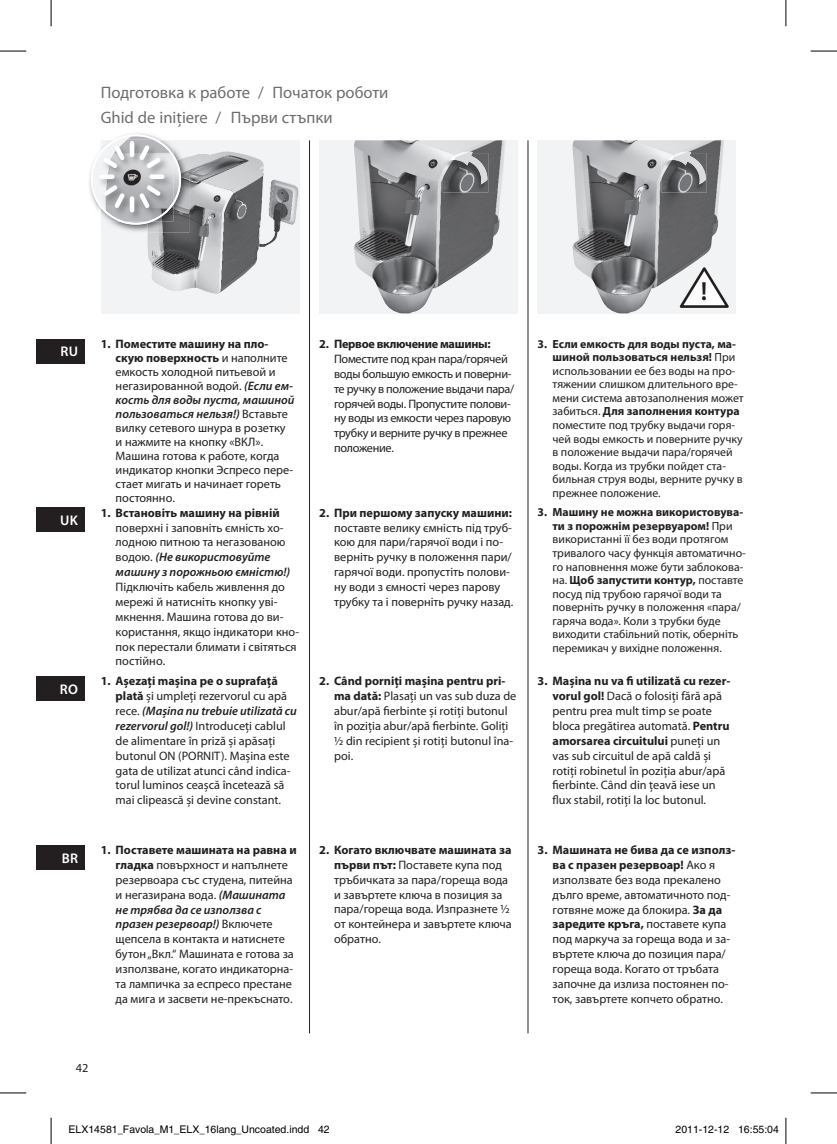
<style>
.page{position:relative;width:837px;height:1144px;background:#fff}
.page>*{position:absolute;margin:0;border:0;box-sizing:border-box;transform-origin:0 0}
.t1{font:600 26.25px "Myriad Pro";color:#231f20}
.t2{font:16.62px "Myriad Pro";color:#6c6d70}
.t3{font:600 14px "Myriad Pro";letter-spacing:.02em;color:#fff}
.t4{font:12.25px/14.9px "Myriad Pro";color:#231f20}
.t5{font:12.25px/14.9px "Myriad Pro";letter-spacing:-.025em;color:#231f20}
.t6{font:700 12.25px "Myriad Pro";color:#231f20}
.t7{font:700 12.25px "Myriad Pro";letter-spacing:-.025em;color:#231f20}
.t8{font:11.9px/13.5px "Myriad Pro";color:#231f20}
.t9{font:10.5px "Helvetica";color:#000}
.s1{font-weight:700}
.s2{font-weight:600;font-style:italic}
</style>
<div class="page">
<div style="left:101px;top:140px;width:198px;height:174px;background:#f2f3f4"></div>
<img style="left:147px;top:151px;width:152px;height:143px">
<div style="left:319px;top:140px;width:198px;height:174px;background:#f2f3f4"></div>
<img style="left:354px;top:140px;width:151px;height:173px">
<img style="left:442px;top:153px;width:46px;height:40px">
<img style="left:449px;top:152px;width:39px;height:32px">
<img style="left:89px;top:133px;width:56px;height:62px">
<img style="left:114px;top:151px;width:75px;height:81px">
<img style="left:147px;top:157px;width:42px;height:76px">
<svg style="left:91px;top:134px;width:90px;height:91px"></svg>
<hr style="left:309px;top:140px;width:1px;height:893px;background:#231f20">
<hr style="left:527px;top:140px;width:1px;height:893px;background:#231f20">
<div style="left:537px;top:140px;width:199px;height:174px;background:#f2f3f4"></div>
<img style="left:572px;top:140px;width:152px;height:173px">
<svg style="left:677px;top:263px;width:52px;height:47px"></svg>
<img style="left:661px;top:153px;width:45px;height:40px">
<img style="left:667px;top:152px;width:39px;height:32px">
<div style="left:36px;top:339px;width:49px;height:25px;background:#231f20"></div>
<div style="left:36px;top:507px;width:49px;height:25px;background:#231f20"></div>
<div style="left:36px;top:845px;width:49px;height:25px;background:#231f20"></div>
<div style="left:36px;top:676px;width:49px;height:25px;background:#231f20"></div>
<svg style="left:0;top:51px;width:26px;height:1px"></svg>
<svg style="left:810px;top:51px;width:26px;height:1px"></svg>
<svg style="left:0;top:1092px;width:26px;height:1px"></svg>
<svg style="left:810px;top:1092px;width:26px;height:1px"></svg>
<svg style="left:51px;top:0;width:1px;height:26px"></svg>
<svg style="left:51px;top:1118px;width:1px;height:26px"></svg>
<svg style="left:785px;top:0;width:1px;height:26px"></svg>
<svg style="left:785px;top:1118px;width:1px;height:26px"></svg>
<h2 class="t2" style="left:101px;top:82px;width:289px">Подготовка к работе / Початок роботи</h2>
<h2 class="t2" style="left:101px;top:107px;width:233px">Ghid de iniţiere / Първи стъпки</h2>
<p class="t3" style="left:60px;top:343px;width:19px">Ru</p>
<p class="t3" style="left:60px;top:511px;width:19px">uK</p>
<p class="t3" style="left:60px;top:680px;width:20px">RO</p>
<p class="t3" style="left:62px;top:849px;width:18px">bR</p>
<p class="t4" style="left:116px;top:337px;width:180px;line-height:14px;text-indent:-15px"><span class="s1">1. Поместите машину на пло&shy;скую поверхность</span> и наполните емкость холодной питьевой и негазированной водой. <span class="s2">(Если ем&shy;кость для воды пуста, машиной пользоваться нельзя!)</span> Вставьте вилку сетевого шнура в розетку и нажмите на кнопку «ВКЛ».<br>Машина готова к работе, когда индикатор кнопки Эспресо пере&shy;стает мигать и начинает гореть постоянно.</p>
<p class="t7" style="left:319px;top:336px;width:173px">2. Первое включение машины:</p>
<p class="t5" style="left:334px;top:351px;width:182px">Поместите под кран пара/горячей воды большую емкость и поверни&shy;те ручку в положение выдачи пара/ горячей воды. Пропустите полови&shy;ну воды из емкости через паровую трубку и верните ручку в прежнее положение.</p>
<p class="t6" style="left:101px;top:505px;width:180px">1. Встановіть машину на рівній</p>
<p class="t4" style="left:116px;top:520px;width:176px">поверхні і заповніть ємність хо&shy;лодною питною та негазованою водою. <span class="s2">(Не використовуйте машину з порожньою ємністю!)</span></p>
<p class="t4" style="left:116px;top:579px;width:185px">Підключіть кабель живлення до мережі й натисніть кнопку уві&shy;мкнення. Машина готова до ви&shy;користання, якщо індикатори кно&shy;пок перестали блимати і світяться постійно.</p>
<p class="t6" style="left:319px;top:504px;width:194px">2. При першому запуску машини:</p>
<p class="t4" style="left:334px;top:520px;width:181px">поставте велику ємність під труб&shy;кою для пари/гарячої води і по&shy;верніть ручку в положення пари/ гарячої води. пропустіть полови&shy;ну води з ємності через парову трубку та і поверніть ручку назад.</p>
<p class="t4" style="left:116px;top:674px;width:183px;text-indent:-15px"><span class="s1">1. Așezaţi mașina pe o suprafaţă plată</span> şi umpleţi rezervorul cu apă rece. <span class="s2">(Mașina nu trebuie utilizată cu rezervorul gol!)</span> Introduceţi cablul de alimentare în priză şi apăsaţi butonul ON (PORNIT). Maşina este gata de utilizat atunci când indica&shy;torul luminos ceaşcă încetează să mai clipească şi devine constant.</p>
<p class="t4" style="left:334px;top:674px;width:184px;text-indent:-15px"><span class="s1">2. Când porniţi mașina pentru pri&shy;ma dată:</span> Plasaţi un vas sub duza de abur/apă fierbinte şi rotiţi butonul în poziţia abur/apă fierbinte. Goliţi ½ din recipient şi rotiţi butonul îna&shy;poi.</p>
<p class="t4" style="left:116px;top:842px;width:182px;text-indent:-15px"><span class="s1">1. Поставете машината на равна и гладка</span> повърхност и напълнете резервоара със студена, питейна и негазирана вода. <span class="s2">(Машината не трябва да се използва с празен резервоар!)</span> Включете щепсела в контакта и натиснете бутон „Вкл.“ Машината е готова за използване, когато индикаторна&shy;та лампичка за еспресо престане да мига и засвети не-прекъснато.</p>
<p class="t4" style="left:334px;top:842px;width:179px;text-indent:-15px"><span class="s1">2. Когато включвате машината за първи път:</span> Поставете купа под тръбичката за пара/гореща вода и завъртете ключа в позиция за пара/гореща вода. Изпразнете ½ от контейнера и завъртете ключа обратно.</p>
<h1 class="t1" style="left:700px;top:275px;width:8px">!</h1>
<p class="t8" style="left:552px;top:337px;width:193px;text-indent:-15px"><span class="s1">3. Если емкость для воды пуста, ма&shy;шиной пользоваться нельзя!</span> При использовании ее без воды на про&shy;тяжении слишком длительного вре&shy;мени система автозаполнения может забиться. <span class="s1">Для заполнения контура </span>поместите под трубку выдачи горя&shy;чей воды емкость и поверните ручку в положение выдачи пара/горячей воды. Когда из трубки пойдет ста&shy;бильная струя воды, верните ручку в прежнее положение.</p>
<p class="t8" style="left:552px;top:505px;width:195px;text-indent:-15px"><span class="s1">3. Машину не можна використовува&shy;ти з порожнім резервуаром!</span> При використанні її без води протягом тривалого часу функція автоматично&shy;го наповнення може бути заблокова&shy;на. <span class="s1">Щоб запустити контур,</span> поставте посуд під трубою гарячої води та поверніть ручку в положення «пара/ гаряча вода». Коли з трубки буде виходити стабільний потік, оберніть перемикач у вихідне положення.</p>
<p class="t4" style="left:552px;top:674px;width:179px;text-indent:-15px"><span class="s1">3. Mașina nu va fi utilizată cu rezer&shy;vorul gol!</span> Dacă o folosiţi fără apă pentru prea mult timp se poate bloca pregătirea automată. <span class="s1">Pentru amorsarea circuitului</span> puneţi un vas sub circuitul de apă caldă şi rotiţi robinetul în poziţia abur/apă fierbinte. Când din ţeavă iese un flux stabil, rotiţi la loc butonul.</p>
<p class="t4" style="left:552px;top:842px;width:184px;text-indent:-15px"><span class="s1">3. Машината не бива да се използ&shy;ва с празен резервоар!</span> Ако я използвате без вода прекалено дълго време, автоматичното под&shy;готвяне може да блокира. <span class="s1">За да заредите кръга,</span> поставете купа под маркуча за гореща вода и за&shy;въртете ключа до позиция пара/ гореща вода. Когато от тръбата започне да излиза постоянен по&shy;ток, завъртете копчето обратно.</p>
<p class="t4" style="left:76px;top:1060px;width:14px">42</p>
<p class="t9" style="left:69px;top:1124px;width:262px">ELX14581_Favola_M1_ELX_16lang_Uncoated.indd 42</p>
<p class="t9" style="left:675px;top:1124px;width:105px">2011-12-12 16:55:04</p>
</div>
